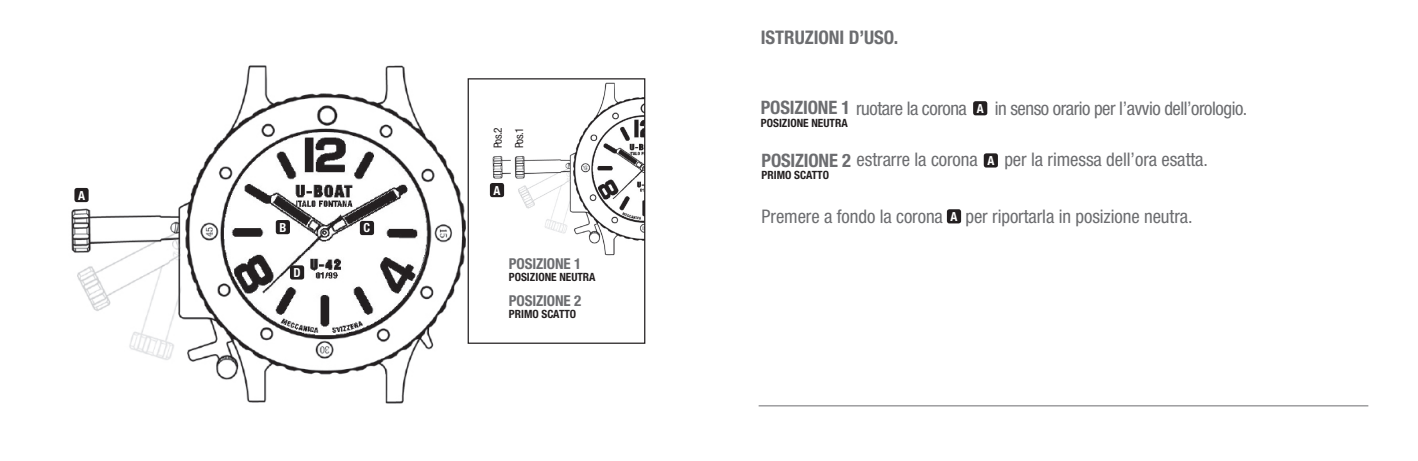
<style>
.page{position:relative;width:1418px;height:461px;background:#fff}
.page>*{position:absolute;margin:0;border:0;box-sizing:border-box;transform-origin:0 0}
.t1{font:condensed 18.75px "Helvetica Neue LT Std";letter-spacing:-.005em;color:#6c6d70}
.t2{font:condensed 18.75px "Helvetica Neue LT Std";letter-spacing:-.025em;color:#6c6d70}
.t3{font:700 condensed 18.75px "Helvetica Neue LT Std";letter-spacing:-.005em;color:#6c6d70}
.t4{font:700 condensed 15px "Helvetica Neue LT Std";letter-spacing:-.01em;color:#6c6d70}
.t5{font:700 condensed 12.5px "Helvetica Neue LT Std";color:#fff}
.t6{font:700 condensed 11.5px "Helvetica Neue LT Std";color:#231f20}
.t7{font:condensed 11.25px/21.2px "Helvetica Neue LT Std";letter-spacing:-.06em;color:#231f20}
.s1{font-weight:700;font-size:18.5px}
.s2{font-weight:700;font-size:12.5px;color:#fff}
</style>
<div class="page">
<hr style="left:758px;top:405px;width:610px;height:1px;background:#6c6d70">
<img style="left:489px;top:82px;width:154px;height:174px">
<div style="left:467px;top:78px;width:178px;height:266px;border:1px solid #231f20"></div>
<img style="left:71px;top:65px;width:401px;height:339px">
<div style="left:360px;top:221px;width:14px;height:14px;background:#231f20;border-radius:3px"></div>
<div style="left:74px;top:188px;width:15px;height:14px;background:#231f20;border-radius:3px"></div>
<div style="left:276px;top:220px;width:14px;height:14px;background:#231f20;border-radius:3px"></div>
<div style="left:490px;top:183px;width:14px;height:14px;background:#231f20;border-radius:3px"></div>
<div style="left:290px;top:265px;width:14px;height:14px;background:#231f20;border-radius:3px"></div>
<div style="left:946px;top:209px;width:15px;height:14px;background:#231f20;border-radius:3px"></div>
<div style="left:973px;top:101px;width:14px;height:14px;background:#231f20;border-radius:3px"></div>
<div style="left:983px;top:153px;width:14px;height:14px;background:#231f20;border-radius:3px"></div>
<p class="t5" style="left:78px;top:187px;width:8px">A</p>
<p class="t5" style="left:279px;top:219px;width:8px">B</p>
<p class="t5" style="left:293px;top:265px;width:9px">D</p>
<p class="t5" style="left:363px;top:220px;width:8px">C</p>
<p class="t7" style="left:487px;top:148px;width:22px;rotate:-90deg">Pos.2<br>Pos.1</p>
<p class="t5" style="left:493px;top:182px;width:8px">A</p>
<p class="t4" style="left:509px;top:254px;width:74px">POSIZIONE 1</p>
<p class="t6" style="left:509px;top:270px;width:88px">POSIZIONE NEUTRA</p>
<p class="t4" style="left:509px;top:291px;width:74px">POSIZIONE 2</p>
<p class="t6" style="left:509px;top:307px;width:69px">PRIMO SCATTO</p>
<p class="t3" style="left:761px;top:26px;width:139px">ISTRUZIONI D’USO.</p>
<p class="t2" style="left:761px;top:97px;width:488px"><span class="s1">POSIZIONE 1</span> ruotare la corona <span class="s2">A</span> in senso orario per l’avvio dell’orologio.</p>
<p class="t6" style="left:761px;top:116px;width:88px">POSIZIONE NEUTRA</p>
<p class="t1" style="left:1004px;top:148px;width:205px">per la rimessa dell’ora esatta.</p>
<p class="t1" style="left:761px;top:148px;width:218px"><span class="s1">POSIZIONE 2</span> estrarre la corona</p>
<p class="t6" style="left:761px;top:168px;width:69px">PRIMO SCATTO</p>
<p class="t5" style="left:987px;top:153px;width:8px">A</p>
<p class="t1" style="left:761px;top:206px;width:432px">Premere a fondo la corona <span class="s2">A</span> per riportarla in posizione neutra.</p>
</div>
